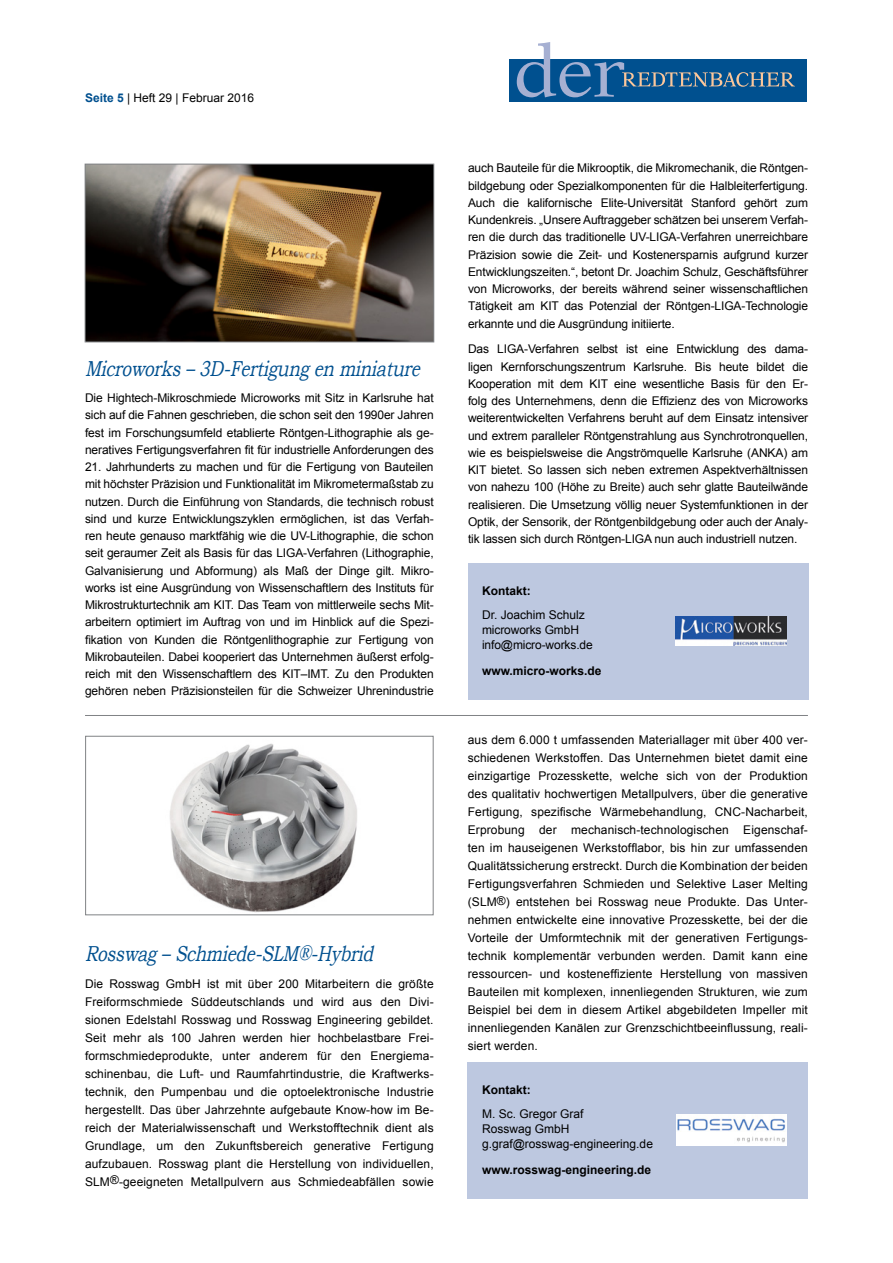
<style>
.page{position:relative;width:893px;height:1263px;background:#fff}
.page>*{position:absolute;margin:0;border:0;box-sizing:border-box;transform-origin:0 0}
.t1{font:italic 21.6px "Bookman Old Style";color:#00508f;scale:.79 1}
.t2{font:12px/17.2px "Arial";letter-spacing:-.01em;color:#000;text-align:justify}
.t3{font:700 12px "Arial";color:#000}
.s1{font-weight:700;color:#00508f}
</style>
<div class="page">
<div style="left:509px;top:60px;width:298px;height:42px;background:#00508f"></div>
<svg style="left:517px;top:42px;width:278px;height:55px"></svg>
<img style="left:170px;top:743px;width:187px;height:170px">
<div style="left:85px;top:736px;width:349px;height:179px;border:1px solid #808285"></div>
<div style="left:468px;top:1062px;width:340px;height:136px;background:#bdc8e0"></div>
<img style="left:87px;top:166px;width:345px;height:174px">
<div style="left:85px;top:164px;width:349px;height:178px;border:1px solid #808285"></div>
<div style="left:468px;top:563px;width:340px;height:136px;background:#bdc8e0"></div>
<hr style="left:85px;top:715px;width:723px;height:1px;background:#808285">
<img style="left:676px;top:616px;width:111px;height:30px">
<img style="left:676px;top:1115px;width:110px;height:30px">
<p class="t2" style="left:85px;top:90px;width:170px"><span class="s1">Seite 5</span> | Heft 29 | Februar 2016</p>
<h1 class="t1" style="left:85px;top:355px;width:433px">Microworks–3D-Fertigungenminiature</h1>
<p class="t2" style="left:85px;top:389px;width:350px">Die Hightech-Mikroschmiede Microworks mit Sitz in Karlsruhe hat sich auf die Fahnen geschrieben, die schon seit den 1990er Jahren fest im Forschungsumfeld etablierte Röntgen-Lithographie als ge&shy;neratives Fertigungsverfahren fit für industrielle Anforderungen des</p>
<p class="t2" style="left:85px;top:458px;width:350px">21. Jahrhunderts zu machen und für die Fertigung von Bauteilen mit höchster Präzision und Funktionalität im Mikrometermaßstab zu nutzen. Durch die Einführung von Standards, die technisch robust sind und kurze Entwicklungszyklen ermöglichen, ist das Verfah&shy;ren heute genauso marktfähig wie die UV-Lithographie, die schon seit geraumer Zeit als Basis für das LIGA-Verfahren (Lithographie, Galvanisierung und Abformung) als Maß der Dinge gilt. Mikro&shy;works ist eine Ausgründung von Wissenschaftlern des Instituts für Mikrostrukturtechnik am KIT. Das Team von mittlerweile sechs Mit&shy;arbeitern optimiert im Auftrag von und im Hinblick auf die Spezi&shy;fikation von Kunden die Röntgenlithographie zur Fertigung von Mikrobauteilen. Dabei kooperiert das Unternehmen äußerst erfolg&shy;reich mit den Wissenschaftlern des KIT–IMT. Zu den Produkten gehören neben Präzisionsteilen für die Schweizer Uhrenindustrie</p>
<h1 class="t1" style="left:85px;top:940px;width:374px">Rosswag–Schmiede-SLM®-Hybrid</h1>
<p class="t2" style="left:85px;top:974px;width:350px;line-height:18px">Die Rosswag GmbH ist mit über 200 Mitarbeitern die größte Freiformschmiede Süddeutschlands und wird aus den Divi&shy;sionen Edelstahl Rosswag und Rosswag Engineering gebildet.<br>Seit mehr als 100 Jahren werden hier hochbelastbare Frei&shy;formschmiedeprodukte, unter anderem für den Energiema&shy;schinenbau, die Luft- und Raumfahrtindustrie, die Kraftwerks&shy;technik, den Pumpenbau und die optoelektronische Industrie hergestellt. Das über Jahrzehnte aufgebaute Know-how im Be&shy;reich der Materialwissenschaft und Werkstofftechnik dient als Grundlage, um den Zukunftsbereich generative Fertigung aufzubauen. Rosswag plant die Herstellung von individuellen, SLM®-geeigneten Metallpulvern aus Schmiedeabfällen sowie</p>
<p class="t2" style="left:468px;top:160px;width:342px">auch Bauteile für die Mikrooptik, die Mikromechanik, die Röntgen&shy;bildgebung oder Spezialkomponenten für die Halbleiterfertigung.<br>Auch die kalifornische Elite-Universität Stanford gehört zum Kundenkreis. „Unsere Auftraggeber schätzen bei unserem Verfah&shy;ren die durch das traditionelle UV-LIGA-Verfahren unerreichbare Präzision sowie die Zeit- und Kostenersparnis aufgrund kurzer Entwicklungszeiten.“, betont Dr. Joachim Schulz, Geschäftsführer von Microworks, der bereits während seiner wissenschaftlichen Tätigkeit am KIT das Potenzial der Röntgen-LIGA-Technologie erkannte und die Ausgründung initiierte.</p>
<p class="t2" style="left:468px;top:341px;width:342px">Das LIGA-Verfahren selbst ist eine Entwicklung des dama&shy;ligen Kernforschungszentrum Karlsruhe. Bis heute bildet die Kooperation mit dem KIT eine wesentliche Basis für den Er&shy;folg des Unternehmens, denn die Effizienz des von Microworks weiterentwickelten Verfahrens beruht auf dem Einsatz intensiver und extrem paralleler Röntgenstrahlung aus Synchrotronquellen, wie es beispielsweise die Angströmquelle Karlsruhe (ANKA) am KIT bietet. So lassen sich neben extremen Aspektverhältnissen von nahezu 100 (Höhe zu Breite) auch sehr glatte Bauteilwände realisieren. Die Umsetzung völlig neuer Systemfunktionen in der Optik, der Sensorik, der Röntgenbildgebung oder auch der Analy&shy;tik lassen sich durch Röntgen-LIGA nun auch industriell nutzen.</p>
<p class="t3" style="left:482px;top:583px;width:50px">Kontakt:</p>
<p class="t2" style="left:482px;top:607px;width:112px;line-height:15px;text-align:left">Dr. Joachim Schulz microworks GmbH info@micro-works.de</p>
<p class="t3" style="left:482px;top:663px;width:121px">www.micro-works.de</p>
<p class="t2" style="left:468px;top:731px;width:342px;line-height:18px">aus dem 6.000 t umfassenden Materiallager mit über 400 ver&shy;schiedenen Werkstoffen. Das Unternehmen bietet damit eine einzigartige Prozesskette, welche sich von der Produktion des qualitativ hochwertigen Metallpulvers, über die generative Fertigung, spezif-ische Wärmebehandlung, CNC-Nacharbeit, Erprobung der mechanisch-technologischen Eigenschaf&shy;ten im hauseigenen Werkstofflabor, bis hin zur umfassenden Qualitätssicherung erstreckt. Durch die Kombination der beiden Fertigungsverfahren Schmieden und Selektive Laser Melting (SLM®) entstehen bei Rosswag neue Produkte. Das Unter&shy;nehmen entwickelte eine innovative Prozesskette, bei der die Vorteile der Umformtechnik mit der generativen Fertigungs&shy;technik komplementär verbunden werden. Damit kann eine ressourcen- und kosteneffiziente Herstellung von massiven Bauteilen mit komplexen, innenliegenden Strukturen, wie zum Beispiel bei dem in diesem Artikel abgebildeten Impeller mit innenliegenden Kanälen zur Grenzschichtbeeinflussung, reali&shy;siert werden.</p>
<p class="t3" style="left:482px;top:1082px;width:50px">Kontakt:</p>
<p class="t2" style="left:482px;top:1106px;width:172px;line-height:15px;text-align:left">M. Sc. Gregor Graf<br>Rosswag GmbH g.graf@rosswag-engineering.de</p>
<p class="t3" style="left:482px;top:1162px;width:170px">www.rosswag-engineering.de</p>
</div>
